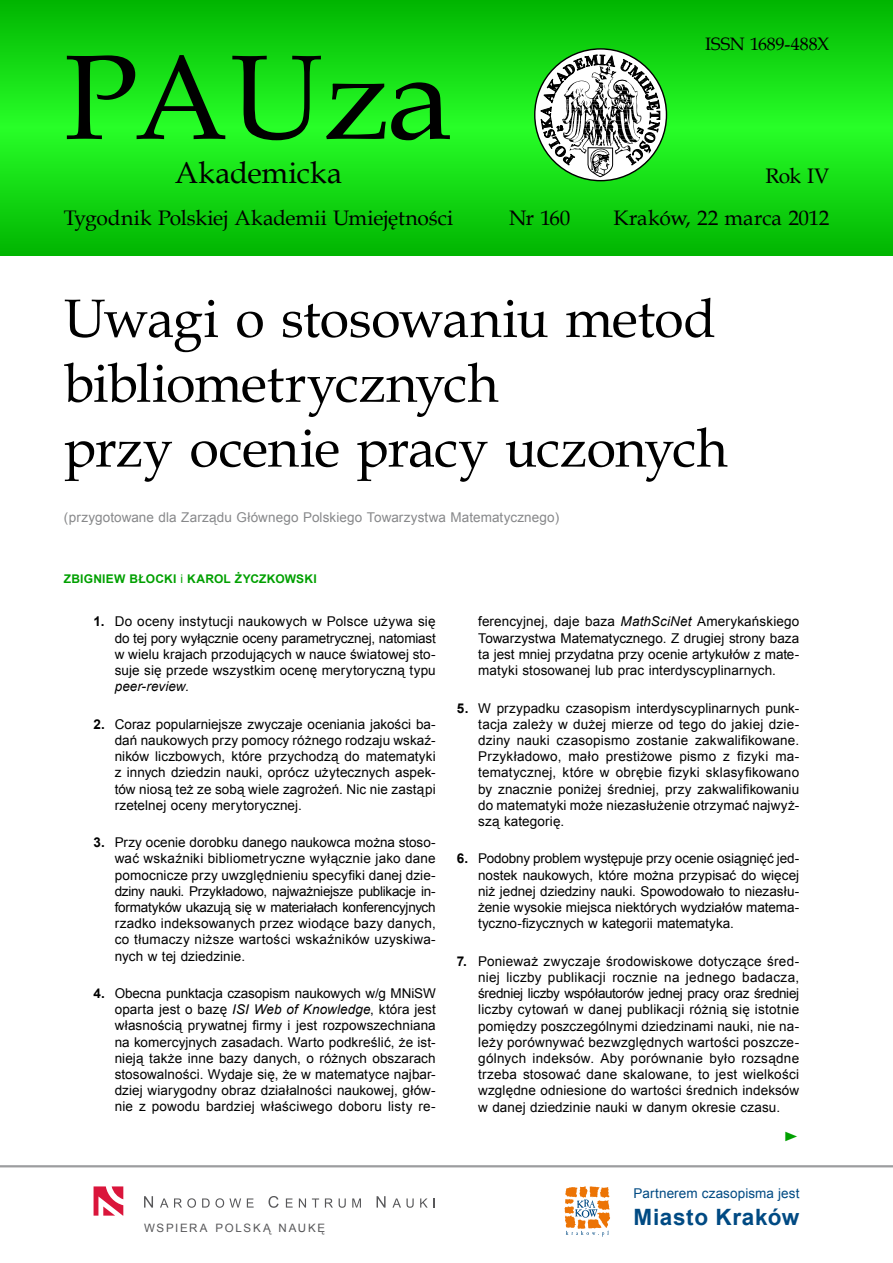
<style>
.page{position:relative;width:893px;height:1263px;background:#fff}
.page>*{position:absolute;margin:0;border:0;box-sizing:border-box;transform-origin:0 0}
.t1{font:120px "Book Antiqua";letter-spacing:-.01em;color:#000}
.t2{font:54px/64.8px "Book Antiqua";letter-spacing:-.015em;color:#000}
.t3{font:30px "Book Antiqua";color:#000}
.t4{font:700 22.5px "Arial";letter-spacing:.03em;color:#004a83}
.t5{font:21px/42.2px "Book Antiqua";letter-spacing:-.01em;color:#000;text-align:right}
.t6{font:18px "Book Antiqua";letter-spacing:-.005em;color:#000}
.t7{font:13.5px/16.2px "Arial";letter-spacing:.01em;color:#000;text-align:justify}
.t8{font:13.5px "Arial";letter-spacing:.005em;color:#87888a}
.t9{font:13.5px "Arial";letter-spacing:.01em;color:#004a83}
.t10{font:italic 13.5px "Arial";letter-spacing:.005em;color:#000}
.t11{font:13.5px "Times New Roman";color:#00a000;scale:1.22 1}
.t12{font:700 12px "Arial";letter-spacing:.02em;color:#00a000}
.t13{font:11.55px "Arial";letter-spacing:.15em;color:#58585a}
.s1{font-weight:400}
.s2{font-weight:700}
.s3{font-style:italic}
</style>
<div class="page">
<svg style="left:0;top:0;width:893px;height:255px;background:#13d813"></svg>
<hr style="left:0;top:1165px;width:893px;height:2px;background:#9c9d9f">
<svg style="left:535px;top:49px;width:131px;height:132px"></svg>
<svg style="left:540px;top:46px;width:120px;height:131px"></svg>
<svg style="left:94px;top:1186px;width:29px;height:29px"></svg>
<svg style="left:144px;top:1196px;width:9px;height:11px"></svg>
<svg style="left:160px;top:1198px;width:8px;height:9px"></svg>
<svg style="left:174px;top:1198px;width:22px;height:10px"></svg>
<svg style="left:202px;top:1198px;width:39px;height:10px"></svg>
<svg style="left:247px;top:1198px;width:7px;height:9px"></svg>
<svg style="left:268px;top:1196px;width:11px;height:12px"></svg>
<svg style="left:286px;top:1198px;width:7px;height:9px"></svg>
<svg style="left:299px;top:1198px;width:7px;height:9px"></svg>
<svg style="left:312px;top:1198px;width:7px;height:9px"></svg>
<svg style="left:325px;top:1198px;width:8px;height:9px"></svg>
<svg style="left:339px;top:1198px;width:7px;height:10px"></svg>
<svg style="left:352px;top:1198px;width:9px;height:9px"></svg>
<svg style="left:377px;top:1196px;width:9px;height:11px"></svg>
<svg style="left:392px;top:1198px;width:22px;height:10px"></svg>
<svg style="left:420px;top:1198px;width:15px;height:9px"></svg>
<svg style="left:564px;top:1186px;width:46px;height:50px"></svg>
<h1 class="t1" style="left:64px;top:14px;width:390px">PAUza</h1>
<h3 class="t3" style="left:175px;top:152px;width:169px">Akademicka</h3>
<h3 class="t5" style="left:64px;top:196px;width:391px">Tygodnik Polskiej Akademii Umiejętności</h3>
<h3 class="t5" style="left:509px;top:196px;width:63px">Nr 160</h3>
<h3 class="t6" style="left:705px;top:32px;width:126px">ISSN 1689-488X</h3>
<h3 class="t5" style="left:614px;top:154px;width:217px">Rok IV<br>Kraków, 22 marca 2012</h3>
<h2 class="t2" style="left:64px;top:285px;width:665px">Uwagi o stosowaniu metod bibliometrycznych<br>przy ocenie pracy uczonych</h2>
<p class="t8" style="left:64px;top:509px;width:497px">(przygotowane dla Zarządu Głównego Polskiego Towarzystwa Matematycznego)</p>
<p class="t12" style="left:64px;top:571px;width:254px">ZBIGNIEW BŁOCKI <span class="s1">i</span> KAROL ŻYCZKOWSKI</p>
<p class="t7" style="left:115px;top:614px;width:323px;text-indent:-21px"><span class="s2">1.</span> Do oceny instytucji naukowych w Polsce używa się do tej pory wyłącznie oceny parametrycznej, natomiast w wielu krajach przodujących w nauce światowej sto&shy;suje się przede wszystkim ocenę merytoryczną typu</p>
<p class="t10" style="left:115px;top:678px;width:76px">peer-review.</p>
<p class="t7" style="left:115px;top:716px;width:323px;text-indent:-21px"><span class="s2">2.</span> Coraz popularniejsze zwyczaje oceniania jakości ba&shy;dań naukowych przy pomocy różnego rodzaju wskaź&shy;ników liczbowych, które przychodzą do matematyki z innych dziedzin nauki, oprócz użytecznych aspek&shy;tów niosą też ze sobą wiele zagrożeń. Nic nie zastąpi rzetelnej oceny merytorycznej.</p>
<p class="t7" style="left:115px;top:834px;width:323px;text-indent:-21px"><span class="s2">3.</span> Przy ocenie dorobku danego naukowca można stoso&shy;wać wskaźniki bibliometryczne wyłącznie jako dane pomocnicze przy uwzględnieniu specyfiki danej dzie&shy;dziny nauki. Przykładowo, najważniejsze publikacje in&shy;formatyków ukazują się w materiałach konferencyjnych rzadko indeksowanych przez wiodące bazy danych, co tłumaczy niższe wartości wskaźników uzyskiwa&shy;nych w tej dziedzinie.</p>
<p class="t7" style="left:115px;top:985px;width:323px;text-indent:-21px"><span class="s2">4.</span> Obecna punktacja czasopism naukowych w/g MNiSW oparta jest o bazę <span class="s3">ISI Web of Knowledge</span>, która jest własnością prywatnej firmy i jest rozpowszechniana na komercyjnych zasadach. Warto podkreślić, że ist&shy;nieją także inne bazy danych, o różnych obszarach stosowalności. Wydaje się, że w matematyce najbar&shy;dziej wiarygodny obraz działalności naukowej, głów&shy;nie z powodu bardziej właściwego doboru listy re-</p>
<p class="t13" style="left:144px;top:1221px;width:183px">WSPIERA POLSKĄ NAUKĘ</p>
<p class="t7" style="left:478px;top:614px;width:323px">ferencyjnej, daje baza <span class="s3">MathSciNet</span> Amerykańskiego Towarzystwa Matematycznego. Z drugiej strony baza ta jest mniej przydatna przy ocenie artykułów z mate&shy;matyki stosowanej lub prac interdyscyplinarnych.</p>
<p class="t7" style="left:478px;top:700px;width:323px;text-indent:-21px"><span class="s2">5.</span> W przypadku czasopism interdyscyplinarnych punk&shy;tacja zależy w dużej mierze od tego do jakiej dzie&shy;dziny nauki czasopismo zostanie zakwalifikowane.<br>Przykładowo, mało prestiżowe pismo z fizyki ma&shy;tematycznej, które w obrębie fizyki sklasyfikowano by znacznie poniżej średniej, przy zakwalifikowaniu do matematyki może niezasłużenie otrzymać najwyż&shy;szą kategorię.</p>
<p class="t7" style="left:478px;top:851px;width:323px;text-indent:-21px"><span class="s2">6.</span> Podobny problem występuje przy ocenie osiągnięć jed&shy;nostek naukowych, które można przypisać do więcej niż jednej dziedziny nauki. Spowodowało to niezasłu&shy;żenie wysokie miejsca niektórych wydziałów matema&shy;tyczno-fizycznych w kategorii matematyka.</p>
<p class="t7" style="left:478px;top:953px;width:323px;text-indent:-21px"><span class="s2">7.</span> Ponieważ zwyczaje środowiskowe dotyczące śred&shy;niej liczby publikacji rocznie na jednego badacza, średniej liczby współautorów jednej pracy oraz średniej liczby cytowań w danej publikacji różnią się istotnie pomiędzy poszczególnymi dziedzinami nauki, nie na&shy;leży porównywać bezwzględnych wartości poszcze&shy;gólnych indeksów. Aby porównanie było rozsądne trzeba stosować dane skalowane, to jest wielkości względne odniesione do wartości średnich indeksów w danej dziedzinie nauki w danym okresie czasu.</p>
<p class="t11" style="left:783px;top:1127px;width:15px">►</p>
<p class="t9" style="left:634px;top:1185px;width:167px">Partnerem czasopisma jest</p>
<h3 class="t4" style="left:634px;top:1203px;width:167px">MIASTO KRAKÓW</h3>
</div>
